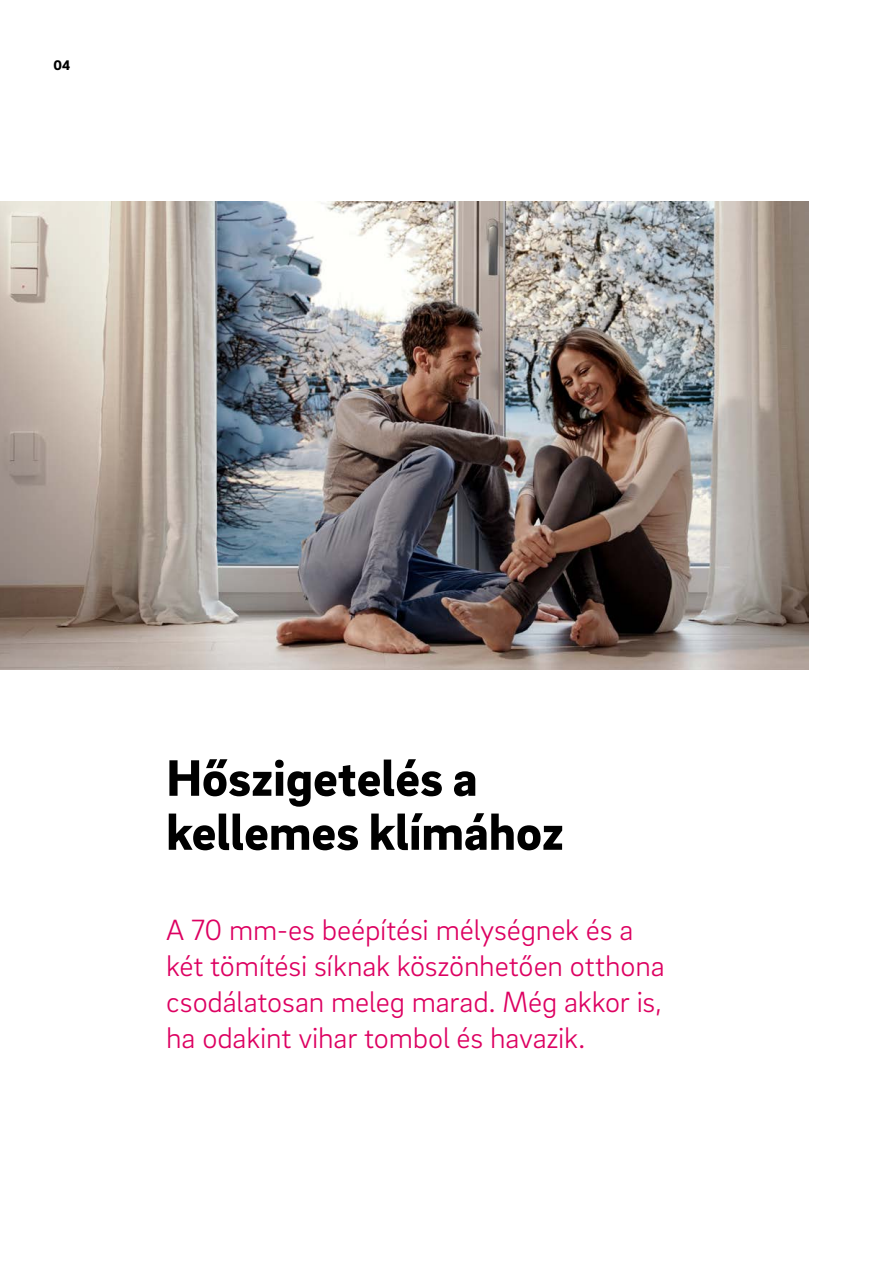
<style>
.page{position:relative;width:893px;height:1263px;background:#fff}
.page>*{position:absolute;margin:0;border:0;box-sizing:border-box;transform-origin:0 0}
._01__Headline_-_35pt{font:900 52.5px/54px "Brix Sans";color:#000}
._11__Highlighter_-_2{font:300 30px/36px "Brix Sans";letter-spacing:-.005em;color:#dd0061}
.MP__Page_numbers_-_9{font:900 14.25px "Brix Sans";color:#000}
</style>
<div class="page">
<img style="left:0;top:202px;width:809px;height:468px">
<p class="MP__Page_numbers_-_9" style="left:53px;top:56px;width:18px">04</p>
<p class="_01__Headline_-_35pt" style="left:166px;top:748px;width:399px">Hőszigetelés a kellemes klímához</p>
<p class="_11__Highlighter_-_2" style="left:166px;top:910px;width:500px">A 70 mm-es beépítési mélységnek és a két tömítési síknak köszönhetően otthona csodálatosan meleg marad. Még akkor is, ha odakint vihar tombol és havazik.</p>
</div>
